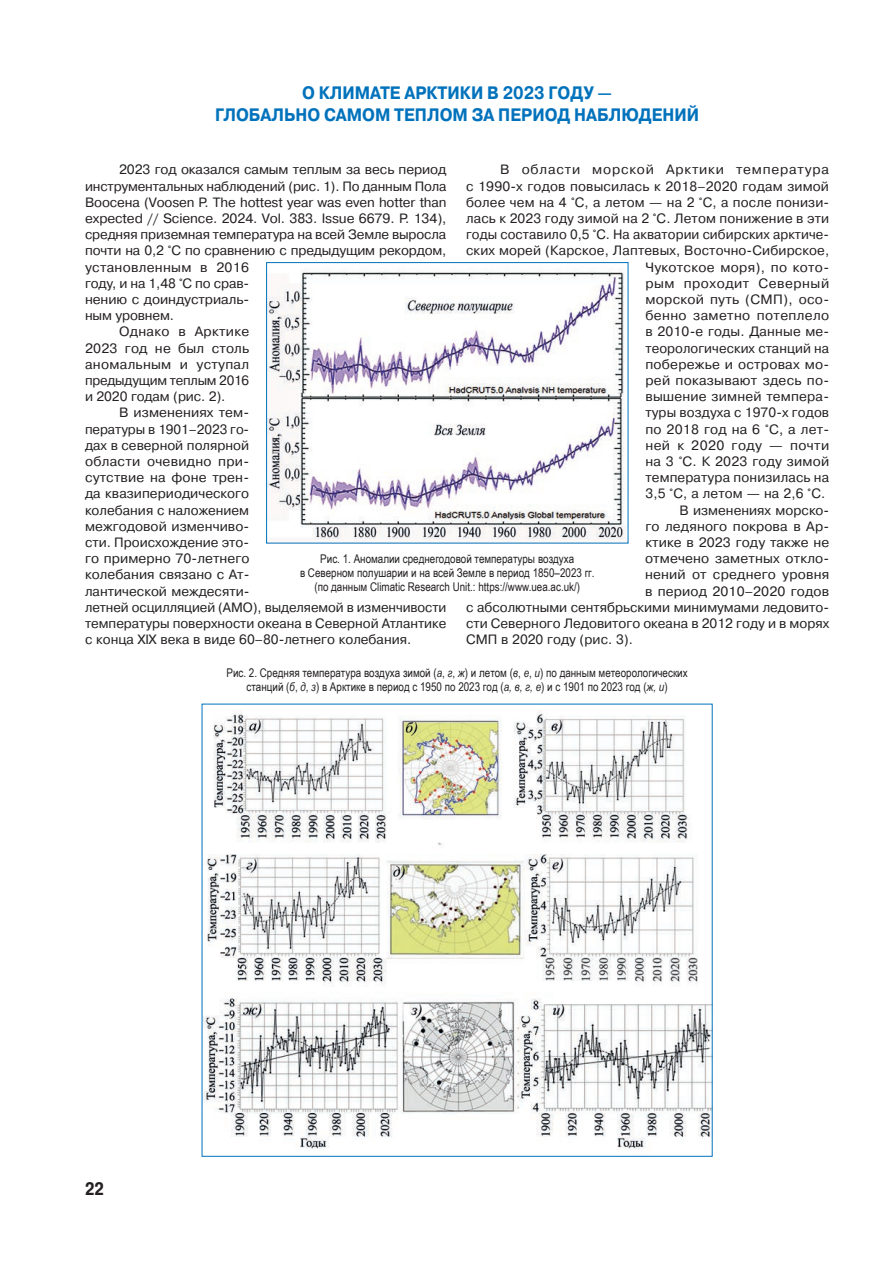
<style>
.page{position:relative;width:893px;height:1263px;background:#fff}
.page>*{position:absolute;margin:0;border:0;box-sizing:border-box;transform-origin:0 0}
.Заголовок_12_Прописные{font:700 18px/21.6px "Pragmatica C";color:#0072bc;text-align:center;scale:.9 1}
.t1{font:700 18px "Pragmatica Cond C";color:#231f20}
.Основной_текст{font:13.5px/16.2px "Pragmatica C";letter-spacing:.005em;color:#231f20}
.Подрисуночная{font:12px/14.4px "Arial Narrow";color:#231f20;text-align:center}
.s1{font-style:italic}
</style>
<div class="page">
<img style="left:268px;top:269px;width:357px;height:271px">
<div style="left:266px;top:262px;width:362px;height:281px;border:1px solid #0072bc"></div>
<img style="left:204px;top:710px;width:507px;height:439px">
<p class="Заголовок_12_Прописные" style="left:215px;top:82px;width:539px">О КЛИМАТЕ АРКТИКИ В 2023 ГОДУ —<br>ГЛОБАЛЬНО САМОМ ТЕПЛОМ ЗА ПЕРИОД НАБЛЮДЕНИЙ</p>
<p class="Основной_текст" style="left:466px;top:162px;width:365px;text-align:right">В области морской Арктики температура<br>с 1990-х годов повысилась к 2018–2020 годам зимой более чем на 4 °С, а летом — на 2 °С, а после понизи&shy;лась к 2023 году зимой на 2 °С. Летом понижение в эти годы составило 0,5 °С. На акватории сибирских арктиче&shy;ских морей (Карское, Лаптевых, Восточно-Сибирское,<br>Чукотское моря), по кото-<br>рым проходит Северный<br>морской путь (СМП), осо-<br>бенно заметно потеплело<br>в 2010-е годы. Данные ме-<br>теорологических станций на<br>побережье и островах мо-<br>рей показывают здесь по-<br>вышение зимней темпера-<br>туры воздуха с 1970-х годов<br>по 2018 год на 6 °С, а лет-<br>ней к 2020 году — почти<br>на 3 °С. К 2023 году зимой<br>температура понизилась на<br>3,5 °С, а летом — на 2,6 °С.</p>
<p class="Основной_текст" style="left:679px;top:502px;width:151px">В изменениях морско-</p>
<p class="Основной_текст" style="left:645px;top:518px;width:185px">го ледяного покрова в Ар-</p>
<p class="Основной_текст" style="left:645px;top:534px;width:185px">ктике в 2023 году также не</p>
<p class="Основной_текст" style="left:645px;top:550px;width:186px">отмечено заметных откло-</p>
<p class="Основной_текст" style="left:645px;top:567px;width:186px">нений от среднего уровня</p>
<p class="Основной_текст" style="left:645px;top:583px;width:186px">в период 2010–2020 годов</p>
<p class="Основной_текст" style="left:466px;top:599px;width:365px">с абсолютными сентябрьскими минимумами ледовито-</p>
<p class="Основной_текст" style="left:466px;top:615px;width:365px">сти Северного Ледовитого океана в 2012 году и в морях</p>
<p class="Основной_текст" style="left:466px;top:631px;width:168px">СМП в 2020 году (рис. 3).</p>
<p class="Основной_текст" style="left:85px;top:162px;width:363px;text-indent:34px">2023 год оказался самым теплым за весь период инструментальных наблюдений (рис. 1). По данным Пола Воосена (Voosen P. The hottest year was even hotter than expected // Science. 2024. Vol. 383. Issue 6679. P. 134), средняя приземная температура на всей Земле выросла почти на 0,2 °C по сравнению с предыдущим рекордом, установленным в 2016<br>году, и на 1,48 °C по срав-<br>нению с доиндустриаль-<br>ным уровнем.</p>
<p class="Основной_текст" style="left:85px;top:324px;width:166px;text-align:justify;text-indent:34px">Однако в Арктике 2023 год не был столь аномальным и уступал предыдущим теплым 2016 и 2020 годам (рис. 2).</p>
<p class="Основной_текст" style="left:85px;top:405px;width:363px;text-indent:34px">В изменениях тем-<br>пературы в 1901–2023 го-<br>дах в северной полярной<br>области очевидно при-<br>сутствие на фоне трен-<br>да квазипериодического<br>колебания с наложением<br>межгодовой изменчиво-<br>сти. Происхождение это-<br>го примерно 70-летнего<br>колебания связано с Ат-<br>лантической междесяти-<br>летней осцилляцией (АМО), выделяемой в изменчивости температуры поверхности океана в Северной Атлантике с конца XIX века в виде 60–80-летнего колебания.</p>
<p class="Подрисуночная" style="left:300px;top:551px;width:296px">Рис. 1. Аномалии среднегодовой температуры воздуха<br>в Северном полушарии и на всей Земле в период 1850–2023 гг. (по данным Сlimatic Research Unit.: https://www.uea.ac.uk/)</p>
<p class="Подрисуночная" style="left:226px;top:665px;width:463px">Рис. 2. Средняя температура воздуха зимой (<span class="s1">а</span>, <span class="s1">г</span>, <span class="s1">ж</span>) и летом (<span class="s1">в</span>, <span class="s1">е</span>, <span class="s1">и</span>) по данным метеорологических станций (<span class="s1">б</span>, <span class="s1">д</span>, <span class="s1">з</span>) в Арктике в период с 1950 по 2023 год (<span class="s1">а, в, г, е</span>) и с 1901 по 2023 год (<span class="s1">ж, и</span>)</p>
<h1 class="t1" style="left:85px;top:1178px;width:20px">22</h1>
</div>
